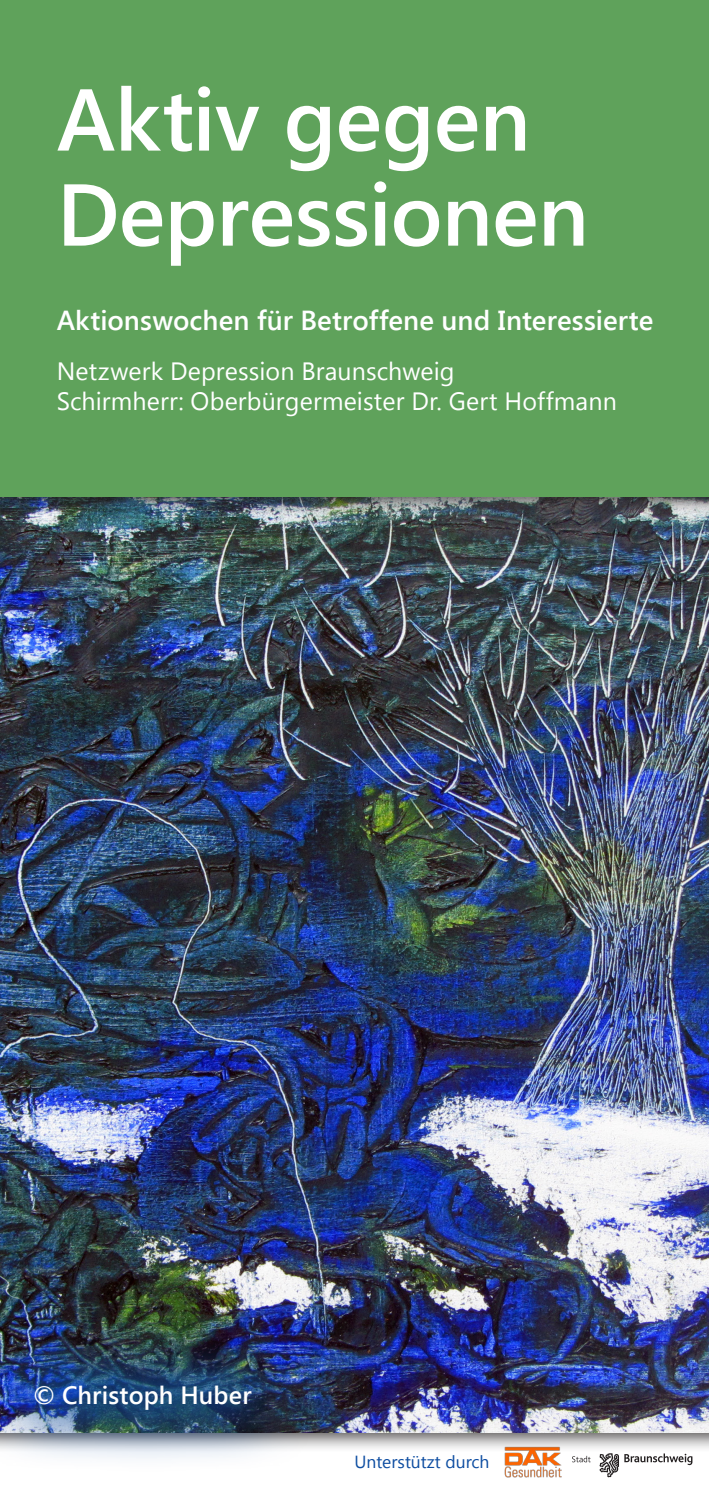
<style>
.page{position:relative;width:709px;height:1489px;background:#fff}
.page>*{position:absolute;margin:0;border:0;box-sizing:border-box;transform-origin:0 0}
.t1{font:600 87.5px "Segoe UI";letter-spacing:-.005em;color:#fff}
.t2{font:600 27.5px "Segoe UI";letter-spacing:.005em;color:#fff}
.t3{font:25px "Segoe UI";letter-spacing:.005em;color:#fff}
.t4{font:600 25px "Segoe UI";letter-spacing:.005em;color:#fff}
.t5{font:17.5px "Segoe UI";color:#0d4da1}
</style>
<div class="page">
<img style="left:504px;top:1452px;width:57px;height:24px">
<svg style="left:572px;top:1455px;width:18px;height:7px"></svg>
<svg style="left:599px;top:1453px;width:93px;height:23px"></svg>
<img style="left:0;top:516px;width:709px;height:916px">
<div style="left:0;top:0;width:709px;height:516px;background:#231f20;opacity:.75"></div>
<div style="left:0;top:0;width:709px;height:496px;background:#5fa25b"></div>
<img style="left:0;top:1319px;width:315px;height:140px">
<p class="t1" style="left:57px;top:58px;width:475px">Aktiv gegen</p>
<p class="t1" style="left:57px;top:153px;width:533px">Depressionen</p>
<p class="t2" style="left:57px;top:301px;width:598px">Aktionswochen für Betroffene und Interessierte</p>
<p class="t3" style="left:57px;top:353px;width:399px">Netzwerk Depression Braunschweig</p>
<p class="t3" style="left:57px;top:383px;width:561px">Schirmherr: Oberbürgermeister Dr. Gert Hoffmann</p>
<p class="t4" style="left:33px;top:1377px;width:220px">© Christoph Huber</p>
<p class="t5" style="left:354px;top:1449px;width:136px">Unterstützt durch</p>
</div>
